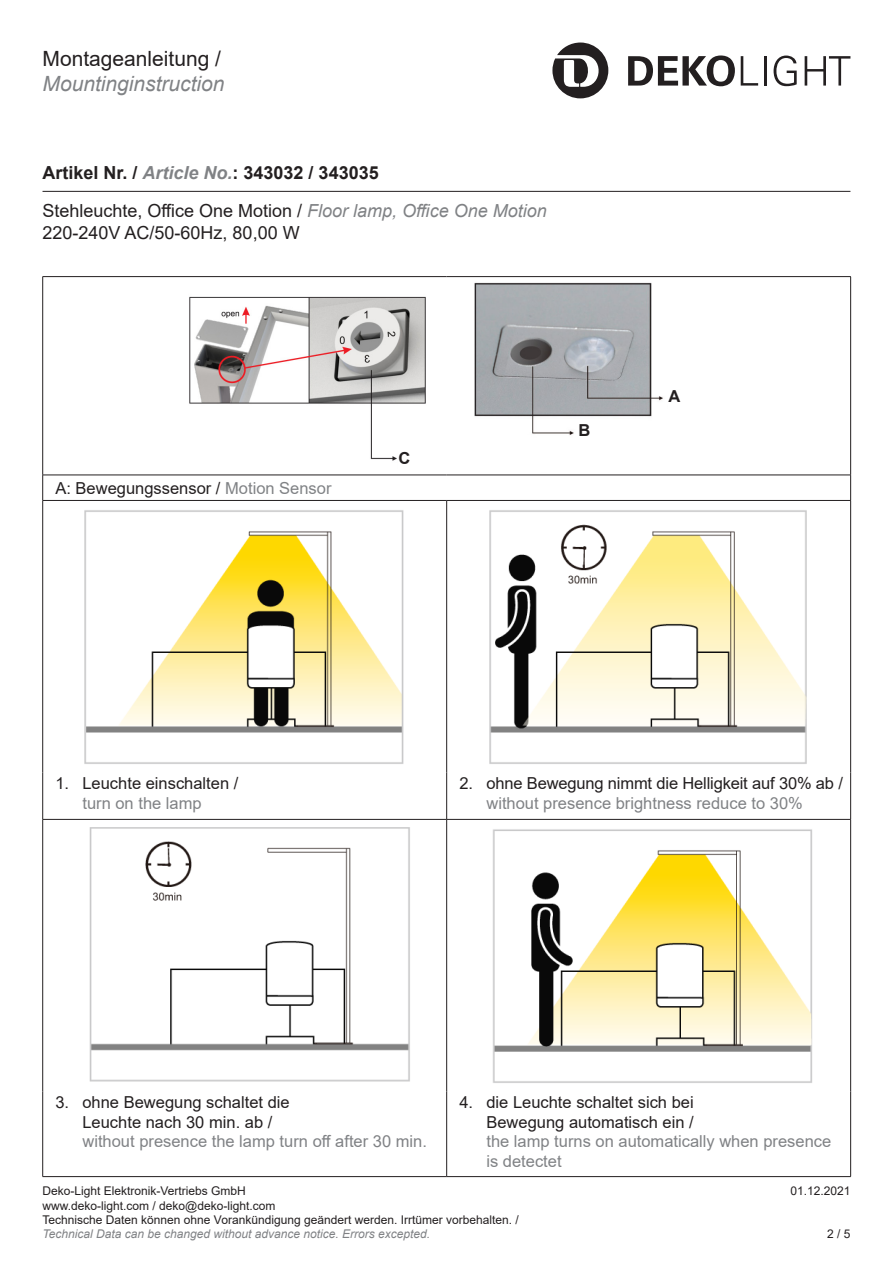
<style>
.page{position:relative;width:893px;height:1263px;background:#fff}
.page>*{position:absolute;margin:0;border:0;box-sizing:border-box;transform-origin:0 0}
.t1{font:italic 21px "Arial";color:#808285}
.t2{font:21px "Arial";color:#231f20}
.Kurzbezeichnung{font:18px "Arial";color:#231f20}
.Artikel_Nummer{font:700 18px "Arial";color:#231f20}
.Hervorhebung___Wicht{font:16.5px/19.8px "Arial";color:#231f20}
.Hervorhebung___Wicht-2{font:700 16.5px "Arial";color:#231f20}
.Fußtext{font:12px "Arial";color:#231f20}
.Fußtext-2{font:italic 12px "Arial";color:#808285}
.s1{font-style:italic;color:#808285}
.s2{color:#808285}
</style>
<div class="page">
<hr style="left:43px;top:191px;width:807px;height:1px;background:#231f20">
<svg style="left:552px;top:43px;width:56px;height:55px"></svg>
<svg style="left:628px;top:55px;width:107px;height:31px"></svg>
<svg style="left:741px;top:56px;width:17px;height:30px"></svg>
<hr style="left:764px;top:56px;width:2px;height:30px;background:#231f20">
<svg style="left:774px;top:56px;width:23px;height:30px"></svg>
<svg style="left:805px;top:56px;width:45px;height:30px"></svg>
<svg style="left:42px;top:475px;width:1px;height:25px"></svg>
<svg style="left:850px;top:476px;width:1px;height:24px"></svg>
<hr style="left:42px;top:501px;width:1px;height:272px;background:#231f20">
<hr style="left:850px;top:501px;width:1px;height:272px;background:#231f20">
<hr style="left:42px;top:773px;width:1px;height:46px;background:#231f20">
<hr style="left:850px;top:773px;width:1px;height:46px;background:#231f20">
<hr style="left:43px;top:276px;width:404px;height:1px;background:#231f20">
<hr style="left:42px;top:277px;width:1px;height:198px;background:#231f20">
<hr style="left:447px;top:276px;width:404px;height:1px;background:#231f20">
<hr style="left:850px;top:277px;width:1px;height:198px;background:#231f20">
<hr style="left:43px;top:475px;width:404px;height:1px;background:#231f20">
<hr style="left:447px;top:475px;width:404px;height:1px;background:#231f20">
<hr style="left:43px;top:819px;width:404px;height:1px;background:#231f20">
<hr style="left:42px;top:819px;width:1px;height:272px;background:#231f20">
<hr style="left:447px;top:819px;width:404px;height:1px;background:#231f20">
<hr style="left:850px;top:819px;width:1px;height:272px;background:#231f20">
<hr style="left:42px;top:1091px;width:1px;height:85px;background:#231f20">
<hr style="left:850px;top:1091px;width:1px;height:85px;background:#231f20">
<hr style="left:43px;top:1176px;width:404px;height:1px;background:#231f20">
<hr style="left:447px;top:1176px;width:404px;height:1px;background:#231f20">
<hr style="left:446px;top:501px;width:1px;height:272px;background:#231f20">
<hr style="left:446px;top:773px;width:1px;height:46px;background:#231f20">
<hr style="left:446px;top:819px;width:1px;height:272px;background:#231f20">
<hr style="left:446px;top:1091px;width:1px;height:85px;background:#231f20">
<hr style="left:43px;top:500px;width:404px;height:1px;background:#231f20">
<hr style="left:447px;top:500px;width:404px;height:1px;background:#231f20">
<img style="left:85px;top:510px;width:319px;height:254px">
<img style="left:489px;top:510px;width:318px;height:254px">
<img style="left:90px;top:827px;width:320px;height:255px">
<img style="left:493px;top:829px;width:319px;height:254px">
<img style="left:189px;top:282px;width:474px;height:179px">
<div style="left:398px;top:452px;width:198px;height:20px;background:#fff"></div>
<div style="left:578px;top:424px;width:236px;height:19px;background:#fff"></div>
<p class="t2" style="left:43px;top:44px;width:180px">Montageanleitung /</p>
<p class="t1" style="left:43px;top:70px;width:184px">Mountinginstruction</p>
<p class="Artikel_Nummer" style="left:43px;top:160px;width:338px">Artikel Nr. / <span class="s1">Article No.</span>: 343032 / 343035</p>
<p class="Kurzbezeichnung" style="left:43px;top:198px;width:506px">Stehleuchte, Office One Motion / <span class="s1">Floor lamp, Office One Motion</span></p>
<p class="Kurzbezeichnung" style="left:43px;top:220px;width:259px">220-240V AC/50-60Hz, 80,00 W</p>
<p class="Hervorhebung___Wicht" style="left:55px;top:478px;width:278px">A: Bewegungssensor / <span class="s2">Motion Sensor</span></p>
<p class="Hervorhebung___Wicht-2" style="left:398px;top:447px;width:13px">C</p>
<p class="Hervorhebung___Wicht-2" style="left:578px;top:418px;width:13px">B</p>
<p class="Hervorhebung___Wicht-2" style="left:669px;top:385px;width:13px">A</p>
<p class="Hervorhebung___Wicht" style="left:55px;top:773px;width:184px;text-align:center">1. Leuchte einschalten / <span class="s2">turn on the lamp</span></p>
<p class="Hervorhebung___Wicht" style="left:486px;top:773px;width:358px;text-indent:-27px">2. ohne Bewegung nimmt die Helligkeit auf 30% ab / <span class="s2">without presence brightness reduce to 30%</span></p>
<p class="Hervorhebung___Wicht" style="left:82px;top:1092px;width:346px;text-indent:-27px">3. ohne Bewegung schaltet die<br>Leuchte nach 30 min. ab /<br><span class="s2">without presence the lamp turn off after 30 min.</span></p>
<p class="Hervorhebung___Wicht" style="left:486px;top:1092px;width:346px;text-indent:-27px">4. die Leuchte schaltet sich bei<br>Bewegung automatisch ein /<br><span class="s2">the lamp turns on automatically when presence is detectet</span></p>
<p class="Fußtext" style="left:43px;top:1183px;width:205px">Deko-Light Elektronik-Vertriebs GmbH</p>
<p class="Fußtext" style="left:790px;top:1183px;width:62px">01.12.2021</p>
<p class="Fußtext" style="left:43px;top:1197px;width:234px">www.deko-light.com / deko@deko-light.com</p>
<p class="Fußtext" style="left:43px;top:1211px;width:478px">Technische Daten können ohne Vorankündigung geändert werden. Irrtümer vorbehalten. /</p>
<p class="Fußtext-2" style="left:43px;top:1226px;width:389px">Technical Data can be changed without advance notice. Errors excepted.</p>
<p class="Fußtext" style="left:827px;top:1226px;width:25px">2 / 5</p>
</div>
